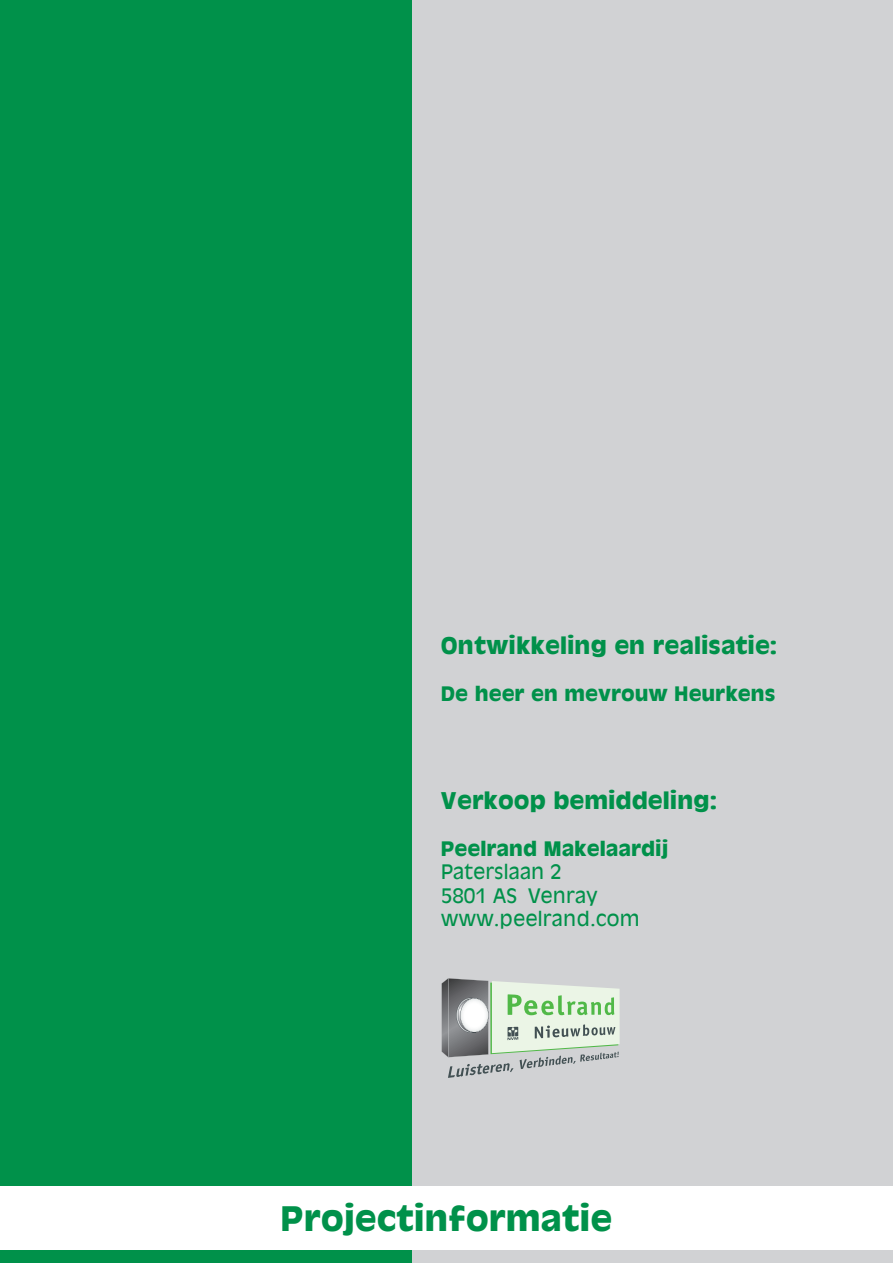
<style>
.page{position:relative;width:893px;height:1263px;background:#fff}
.page>*{position:absolute;margin:0;border:0;box-sizing:border-box;transform-origin:0 0}
.t1{font:700 33px "Antique Olive";color:#00914a}
.t2{font:700 22.5px "Antique Olive";color:#00914a}
.t3{font:700 19.5px "Antique Olive";color:#00914a}
.t4{font:19.5px/23.4px "Antique Olive";color:#00914a}
</style>
<div class="page">
<div style="left:0;top:0;width:420px;height:1263px;background:#00914a"></div>
<div style="left:412px;top:0;width:481px;height:1263px;background:#d1d2d4"></div>
<div style="left:0;top:1186px;width:893px;height:64px;background:#fff"></div>
<svg style="left:441px;top:978px;width:179px;height:100px"></svg>
<p class="t2" style="left:441px;top:631px;width:338px">ONTWIKKELING EN REALISATIE:</p>
<p class="t3" style="left:441px;top:681px;width:336px">DE HEER EN MEVROUW HEURKENS</p>
<p class="t2" style="left:441px;top:786px;width:278px">VERKOOP BEMIDDELING:</p>
<p class="t3" style="left:441px;top:836px;width:229px">PEELRAND MAKELAARDIJ</p>
<p class="t4" style="left:441px;top:860px;width:201px">PATERSLAAN 2<br>5801 AS VENRAY<br>WWW.PEELRAND.COM</p>
<h1 class="t1" style="left:281px;top:1197px;width:333px">PROJECTINFORMATIE</h1>
</div>
